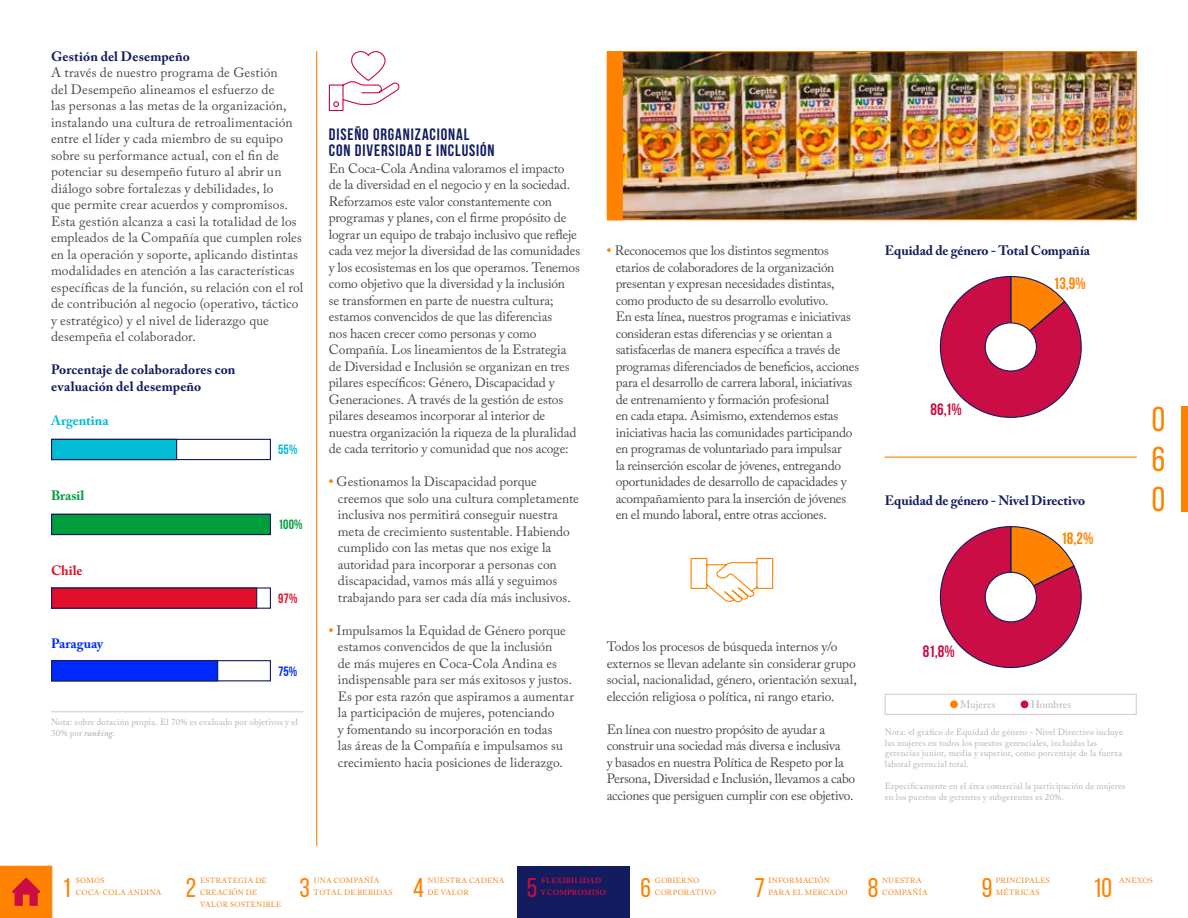
<style>
.page{position:relative;width:1188px;height:918px;background:#fff}
.page>*{position:absolute;margin:0;border:0;box-sizing:border-box;transform-origin:0 0}
.t1{font:34.5px/40.2px "Bebas Neue";color:#ff8300;text-align:justify}
.t2{font:27px "Bebas Neue";color:#ff8300}
.t3{font:27px "Bebas Neue";color:#ca0d44}
.t4{font:700 16.5px/16.5px "Bebas Neue";letter-spacing:.055em;color:#121c5e}
.t5{font:700 16.5px "Bebas Neue";color:#ff8300}
.t6{font:700 16.5px "Bebas Neue";color:#ca0d44}
.t7{font:13.5px/16.5px "Adobe Caslon Pro";letter-spacing:-.005em;color:#4a4a49}
.t8{font:700 13.5px/16.5px "Adobe Caslon Pro";letter-spacing:.005em;color:#121c5e}
.t9{font:700 13.5px "Adobe Caslon Pro";color:#01bcd5}
.t10{font:700 13.5px "Adobe Caslon Pro";color:#0029ff}
.t11{font:700 13.5px "Adobe Caslon Pro";color:#009d3d}
.t12{font:700 13.5px "Adobe Caslon Pro";letter-spacing:.005em;color:#e10f2a}
.t13{font:700 13.5px "Bebas Neue";color:#009d3d}
.t14{font:700 13.5px "Bebas Neue";color:#0029ff}
.t15{font:700 13.5px "Bebas Neue";color:#01bcd5}
.t16{font:700 13.5px "Bebas Neue";color:#e10f2a}
.t17{font:10.5px "Adobe Caslon Pro";letter-spacing:.01em;color:#b3b2b2}
.t18{font:9px/10.8px "Adobe Caslon Pro";letter-spacing:.02em;color:#b3b2b2}
.t19{font:7.5px/12px "Adobe Caslon Pro";letter-spacing:.035em;color:#f08217}
.t20{font:7.5px "Adobe Caslon Pro";letter-spacing:.055em;color:#f08217}
.t21{font:700 7.5px "Adobe Caslon Pro";letter-spacing:.025em;color:#ca0d44}
.s1{font-weight:600;font-style:italic}
.s2{font-weight:700;color:#ff8300}
</style>
<div class="page">
<div style="left:0;top:866px;width:52px;height:52px;background:#ff8300;border:1px solid #ff8300"></div>
<svg style="left:12px;top:878px;width:28px;height:28px"></svg>
<div style="left:1182px;top:406px;width:6px;height:106px;background:#ff8300"></div>
<div style="left:518px;top:866px;width:112px;height:52px;background:#121c5e"></div>
<hr style="left:51px;top:711px;width:252px;height:1px;background:#d0d0d0">
<div style="left:51px;top:514px;width:220px;height:21px;background:#009d3d;border:1px solid #121c5e"></div>
<div style="left:51px;top:660px;width:220px;height:21px;border:1px solid #121c5e"></div>
<div style="left:51px;top:660px;width:167px;height:21px;background:#0029ff;border:1px solid #121c5e"></div>
<div style="left:51px;top:439px;width:220px;height:21px;border:1px solid #121c5e"></div>
<div style="left:51px;top:439px;width:126px;height:21px;background:#01bcd5;border:1px solid #121c5e"></div>
<div style="left:51px;top:587px;width:206px;height:22px;background:#e10f2a;border:1px solid #121c5e"></div>
<hr style="left:316px;top:51px;width:1px;height:795px;background:#ff8300">
<hr style="left:885px;top:457px;width:252px;height:1px;background:#ff8300">
<svg style="left:939px;top:276px;width:143px;height:142px"></svg>
<div style="left:985px;top:323px;width:51px;height:48px;background:#fff;border-radius:50%"></div>
<div style="left:985px;top:322px;width:52px;height:50px;border:1px solid #121c5e;border-radius:50%"></div>
<svg style="left:690px;top:557px;width:84px;height:46px"></svg>
<svg style="left:328px;top:51px;width:72px;height:61px"></svg>
<div style="left:885px;top:694px;width:252px;height:21px;border:1px solid #d0d0d0"></div>
<div style="left:950px;top:700px;width:8px;height:8px;background:#ff8300;border-radius:50%"></div>
<div style="left:1021px;top:700px;width:7px;height:8px;background:#ca0d44;border-radius:50%"></div>
<svg style="left:939px;top:526px;width:143px;height:143px"></svg>
<div style="left:985px;top:572px;width:51px;height:50px;background:#fff;border-radius:50%"></div>
<div style="left:985px;top:572px;width:52px;height:50px;border:1px solid #121c5e;border-radius:50%"></div>
<img style="left:623px;top:53px;width:512px;height:165px">
<div style="left:607px;top:51px;width:530px;height:169px;border:1px solid #ff8300"></div>
<div style="left:607px;top:51px;width:16px;height:169px;background:#ff8300;border:1px solid #ff8300"></div>
<p class="t8" style="left:51px;top:48px;width:140px">Gestión del Desempeño</p>
<p class="t7" style="left:51px;top:64px;width:254px">A través de nuestro programa de Gestión<br>del Desempeño alineamos el esfuerzo de<br>las personas a las metas de la organización, instalando una cultura de retroalimentación entre el líder y cada miembro de su equipo sobre su performance actual, con el fin de potenciar su desempeño futuro al abrir un diálogo sobre fortalezas y debilidades, lo<br>que permite crear acuerdos y compromisos.<br>Esta gestión alcanza a casi la totalidad de los empleados de la Compañía que cumplen roles en la operación y soporte, aplicando distintas modalidades en atención a las características específicas de la función, su relación con el rol de contribución al negocio (operativo, táctico y estratégico) y el nivel de liderazgo que desempeña el colaborador.</p>
<p class="t8" style="left:51px;top:361px;width:186px">Porcentaje de colaboradores con evaluación del desempeño</p>
<p class="t9" style="left:51px;top:412px;width:59px">Argentina</p>
<p class="t11" style="left:51px;top:487px;width:35px">Brasil</p>
<p class="t12" style="left:51px;top:562px;width:33px">Chile</p>
<p class="t10" style="left:51px;top:636px;width:54px">Paraguay</p>
<p class="t15" style="left:278px;top:442px;width:21px">55%</p>
<p class="t13" style="left:278px;top:517px;width:26px">100%</p>
<p class="t16" style="left:278px;top:591px;width:21px">97%</p>
<p class="t14" style="left:278px;top:664px;width:21px">75%</p>
<p class="t18" style="left:51px;top:716px;width:248px">Nota: sobre dotación propia. El 70% es evaluado por objetivos y el<br>30% por <span class="s1">ranking.</span></p>
<p class="t4" style="left:329px;top:126px;width:167px">DISEÑO ORGANIZACIONAL<br>CON DIVERSIDAD E INCLUSIÓN</p>
<p class="t7" style="left:329px;top:160px;width:253px">En Coca-Cola Andina valoramos el impacto de la diversidad en el negocio y en la sociedad.<br>Reforzamos este valor constantemente con programas y planes, con el firme propósito de lograr un equipo de trabajo inclusivo que refleje cada vez mejor la diversidad de las comunidades y los ecosistemas en los que operamos. Tenemos como objetivo que la diversidad y la inclusión<br>se transformen en parte de nuestra cultura; estamos convencidos de que las diferencias<br>nos hacen crecer como personas y como Compañía. Los lineamientos de la Estrategia de Diversidad e Inclusión se organizan en tres pilares específicos: Género, Discapacidad y Generaciones. A través de la gestión de estos pilares deseamos incorporar al interior de nuestra organización la riqueza de la pluralidad de cada territorio y comunidad que nos acoge:</p>
<p class="t7" style="left:338px;top:473px;width:243px;text-indent:-9px"><span class="s2">•</span> Gestionamos la Discapacidad porque creemos que solo una cultura completamente inclusiva nos permitirá conseguir nuestra meta de crecimiento sustentable. Habiendo cumplido con las metas que nos exige la autoridad para incorporar a personas con discapacidad, vamos más allá y seguimos trabajando para ser cada día más inclusivos.</p>
<p class="t7" style="left:338px;top:622px;width:238px;text-indent:-9px"><span class="s2">•</span> Impulsamos la Equidad de Género porque estamos convencidos de que la inclusión<br>de más mujeres en Coca-Cola Andina es indispensable para ser más exitosos y justos.<br>Es por esta razón que aspiramos a aumentar la participación de mujeres, potenciando<br>y fomentando su incorporación en todas<br>las áreas de la Compañía e impulsamos su crecimiento hacia posiciones de liderazgo.</p>
<p class="t7" style="left:616px;top:242px;width:245px;text-indent:-9px"><span class="s2">•</span> Reconocemos que los distintos segmentos etarios de colaboradores de la organización presentan y expresan necesidades distintas, como producto de su desarrollo evolutivo.<br>En esta línea, nuestros programas e iniciativas consideran estas diferencias y se orientan a satisfacerlas de manera específica a través de programas diferenciados de beneficios, acciones para el desarrollo de carrera laboral, iniciativas de entrenamiento y formación profesional<br>en cada etapa. Asimismo, extendemos estas iniciativas hacia las comunidades participando en programas de voluntariado para impulsar<br>la reinserción escolar de jóvenes, entregando oportunidades de desarrollo de capacidades y acompañamiento para la inserción de jóvenes en el mundo laboral, entre otras acciones.</p>
<p class="t8" style="left:885px;top:243px;width:207px">Equidad de género - Total Compañía</p>
<p class="t5" style="left:1053px;top:274px;width:34px">13,9%</p>
<p class="t6" style="left:931px;top:400px;width:33px">86,1%</p>
<p class="t8" style="left:885px;top:492px;width:202px">Equidad de género - Nivel Directivo</p>
<p class="t5" style="left:1061px;top:529px;width:34px">18,2%</p>
<p class="t7" style="left:607px;top:638px;width:252px">Todos los procesos de búsqueda internos y/o externos se llevan adelante sin considerar grupo social, nacionalidad, género, orientación sexual, elección religiosa o política, ni rango etario.</p>
<p class="t7" style="left:607px;top:721px;width:250px">En línea con nuestro propósito de ayudar a construir una sociedad más diversa e inclusiva<br>y basados en nuestra Política de Respeto por la Persona, Diversidad e Inclusión, llevamos a cabo acciones que persiguen cumplir con ese objetivo.</p>
<p class="t6" style="left:923px;top:643px;width:34px">81,8%</p>
<p class="t17" style="left:960px;top:698px;width:37px">Mujeres</p>
<p class="t17" style="left:1031px;top:698px;width:42px">Hombres</p>
<p class="t18" style="left:885px;top:726px;width:240px">Nota: el gráfico de Equidad de género - Nivel Directivo incluye las mujeres en todos los puestos gerenciales, incluidas las gerencias junior, media y superior, como porcentaje de la fuerza laboral gerencial total.</p>
<p class="t18" style="left:885px;top:780px;width:242px">Específicamente en el área comercial la participación de mujeres en los puestos de gerentes y subgerentes es 20%.</p>
<h1 class="t1" style="left:1152px;top:398px;width:15px">0<br>0<br>0</h1>
<p class="t19" style="left:76px;top:875px;width:30px">SOMOS</p>
<h2 class="t2" style="left:62px;top:873px;width:11px">1</h2>
<p class="t19" style="left:76px;top:887px;width:87px">COCA-COLA ANDINA</p>
<h2 class="t2" style="left:186px;top:873px;width:12px">2</h2>
<p class="t20" style="left:314px;top:877px;width:67px">UNA COMPAÑÍA</p>
<p class="t19" style="left:200px;top:875px;width:83px">ESTRATEGIA DE<br>CREACIÓN DE<br>VALOR SOSTENIBLE</p>
<h2 class="t2" style="left:300px;top:873px;width:12px">3</h2>
<p class="t19" style="left:314px;top:887px;width:80px">TOTAL DE BEBIDAS</p>
<p class="t19" style="left:427px;top:875px;width:78px">NUESTRA CADENA</p>
<h2 class="t2" style="left:413px;top:873px;width:12px">4</h2>
<p class="t19" style="left:427px;top:887px;width:43px">DE VALOR</p>
<p class="t21" style="left:541px;top:877px;width:62px">FLEXIBILIDAD</p>
<h2 class="t3" style="left:527px;top:873px;width:12px">5</h2>
<p class="t21" style="left:541px;top:889px;width:66px">Y COMPROMISO</p>
<h2 class="t2" style="left:641px;top:873px;width:12px">6</h2>
<p class="t19" style="left:655px;top:887px;width:62px">CORPORATIVO</p>
<p class="t19" style="left:655px;top:875px;width:46px">GOBIERNO</p>
<p class="t19" style="left:769px;top:875px;width:63px">INFORMACIÓN</p>
<h2 class="t2" style="left:754px;top:873px;width:12px">7</h2>
<p class="t19" style="left:769px;top:887px;width:81px">PARA EL MERCADO</p>
<p class="t20" style="left:882px;top:877px;width:41px">NUESTRA</p>
<h2 class="t2" style="left:868px;top:873px;width:12px">8</h2>
<p class="t20" style="left:882px;top:889px;width:47px">COMPAÑÍA</p>
<p class="t19" style="left:996px;top:875px;width:56px">PRINCIPALES</p>
<h2 class="t2" style="left:982px;top:873px;width:12px">9</h2>
<p class="t19" style="left:996px;top:887px;width:45px">MÉTRICAS</p>
<h2 class="t2" style="left:1093px;top:873px;width:21px">10</h2>
<p class="t19" style="left:1119px;top:875px;width:35px">ANEXOS</p>
</div>
